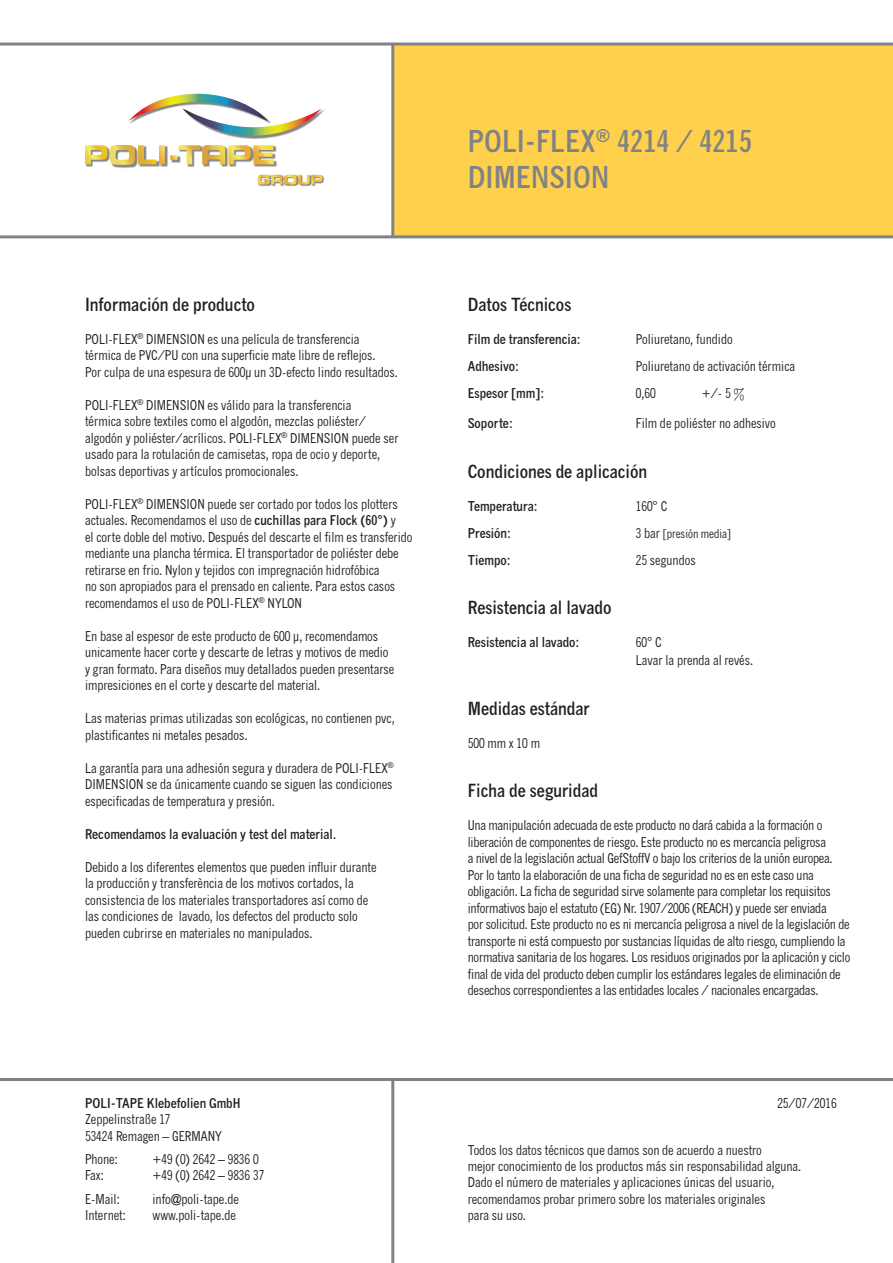
<style>
.page{position:relative;width:893px;height:1263px;background:#fff}
.page>*{position:absolute;margin:0;border:0;box-sizing:border-box;transform-origin:0 0}
.t1{font:700 condensed 30px/36px "News Gothic MT Pro";color:#808285}
.t2{font:700 condensed 18px "News Gothic MT Pro";color:#231f20}
.t3{font:condensed 13.5px/16.5px "News Gothic MT Pro";color:#231f20}
.t4{font:700 condensed 13.5px "News Gothic MT Pro";color:#231f20}
.t5{font:condensed 12px "News Gothic MT Pro";color:#231f20}
.s1{font-weight:700}
.s2{font-size:13.5px}
</style>
<div class="page">
<div style="left:393px;top:44px;width:500px;height:193px;background:#fed04c"></div>
<hr style="left:0;top:235px;width:893px;height:3px;background:#808285">
<hr style="left:0;top:43px;width:893px;height:3px;background:#808285">
<hr style="left:391px;top:44px;width:3px;height:193px;background:#808285">
<hr style="left:0;top:1078px;width:893px;height:3px;background:#808285">
<hr style="left:391px;top:1079px;width:3px;height:184px;background:#808285">
<img style="left:259px;top:175px;width:66px;height:11px">
<svg style="left:258px;top:175px;width:64px;height:10px"></svg>
<img style="left:86px;top:165px;width:82px;height:3px">
<img style="left:187px;top:146px;width:90px;height:21px">
<svg style="left:85px;top:145px;width:189px;height:20px"></svg>
<img style="left:230px;top:109px;width:95px;height:30px">
<svg style="left:128px;top:94px;width:194px;height:42px"></svg>
<h2 class="t2" style="left:85px;top:293px;width:171px">Información de producto</h2>
<p class="t3" style="left:85px;top:331px;width:314px">POLI-FLEX<sup>®</sup> DIMENSION es una película de transferencia térmica de PVC/PU con una superficie mate libre de reflejos.<br>Por culpa de una espesura de 600µ un 3D-efecto lindo resultados.</p>
<p class="t3" style="left:85px;top:397px;width:315px">POLI-FLEX<sup>®</sup> DIMENSION es válido para la transferencia<br>térmica sobre textiles como el algodón, mezclas poliéster/ algodón y poliéster/acrílicos. POLI-FLEX<sup>®</sup> DIMENSION puede ser usado para la rotulación de camisetas, ropa de ocio y deporte, bolsas deportivas y artículos promocionales.</p>
<p class="t3" style="left:85px;top:496px;width:329px">POLI-FLEX<sup>®</sup> DIMENSION puede ser cortado por todos los plotters actuales. Recomendamos el uso de <span class="s1">cuchillas para Flock (60°)</span> y<br>el corte doble del motivo. Después del descarte el film es transferido mediante una plancha térmica. El transportador de poliéster debe retirarse en frio. Nylon y tejidos con impregnación hidrofóbica<br>no son apropiados para el prensado en caliente. Para estos casos recomendamos el uso de POLI-FLEX<sup>®</sup> NYLON</p>
<p class="t3" style="left:85px;top:628px;width:311px">En base al espesor de este producto de 600 μ, recomendamos unicamente hacer corte y descarte de letras y motivos de medio y gran formato. Para diseños muy detallados pueden presentarse impresiciones en el corte y descarte del material.</p>
<p class="t3" style="left:85px;top:710px;width:311px">Las materias primas utilizadas son ecológicas, no contienen pvc, plastificantes ni metales pesados.</p>
<p class="t3" style="left:85px;top:760px;width:310px;text-align:justify">La garantía para una adhesión segura y duradera de POLI-FLEX<sup>® </sup>DIMENSION se da únicamente cuando se siguen las condiciones especificadas de temperatura y presión.</p>
<p class="t4" style="left:85px;top:826px;width:253px">Recomendamos la evaluación y test del material.</p>
<p class="t3" style="left:85px;top:859px;width:293px">Debido a los diferentes elementos que pueden influir durante la producción y transferència de los motivos cortados, la consistencia de los materiales transportadores así como de las condiciones de lavado, los defectos del producto solo pueden cubrirse en materiales no manipulados.</p>
<p class="t4" style="left:85px;top:1095px;width:157px">POLI-TAPE Klebefolien GmbH</p>
<p class="t3" style="left:85px;top:1111px;width:138px">Zeppelinstraße 17<br>53424 Remagen – GERMANY</p>
<p class="t3" style="left:85px;top:1151px;width:34px">Phone:</p>
<p class="t3" style="left:153px;top:1151px;width:108px">+49 (0) 2642 – 9836 0</p>
<p class="t3" style="left:85px;top:1167px;width:20px">Fax:</p>
<p class="t3" style="left:153px;top:1167px;width:113px">+49 (0) 2642 – 9836 37</p>
<p class="t3" style="left:85px;top:1190px;width:36px">E-Mail:</p>
<p class="t3" style="left:153px;top:1190px;width:88px">info@poli-tape.de</p>
<p class="t3" style="left:85px;top:1207px;width:42px">Internet:</p>
<p class="t3" style="left:153px;top:1207px;width:85px">www.poli-tape.de</p>
<h1 class="t1" style="left:468px;top:122px;width:286px">POLI-FLEX<sup>®</sup> 4214 / 4215<br>DIMENSION</h1>
<h2 class="t2" style="left:468px;top:293px;width:105px">Datos Técnicos</h2>
<p class="t4" style="left:468px;top:331px;width:114px">Film de transferencia:</p>
<p class="t3" style="left:636px;top:331px;width:98px">Poliuretano, fundido</p>
<p class="t4" style="left:468px;top:358px;width:53px">Adhesivo:</p>
<p class="t3" style="left:636px;top:358px;width:161px">Poliuretano de activación térmica</p>
<p class="t4" style="left:468px;top:385px;width:78px">Espesor [mm]:</p>
<p class="t3" style="left:636px;top:385px;width:21px">0,60</p>
<p class="t3" style="left:702px;top:385px;width:45px">+/- 5 %</p>
<p class="t4" style="left:468px;top:415px;width:47px">Soporte:</p>
<p class="t3" style="left:636px;top:415px;width:141px">Film de poliéster no adhesivo</p>
<h2 class="t2" style="left:468px;top:460px;width:181px">Condiciones de aplicación</h2>
<p class="t4" style="left:468px;top:497px;width:71px">Temperatura:</p>
<p class="t3" style="left:636px;top:497px;width:33px">160° C</p>
<p class="t4" style="left:468px;top:524px;width:45px">Presión:</p>
<p class="t5" style="left:636px;top:526px;width:97px"><span class="s2">3 bar</span> [presión media]</p>
<p class="t4" style="left:468px;top:551px;width:44px">Tiempo:</p>
<p class="t3" style="left:636px;top:551px;width:61px">25 segundos</p>
<h2 class="t2" style="left:468px;top:596px;width:145px">Resistencia al lavado</h2>
<p class="t4" style="left:468px;top:634px;width:113px">Resistencia al lavado:</p>
<p class="t3" style="left:636px;top:633px;width:119px;line-height:18px">60° C<br>Lavar la prenda al revés.</p>
<h2 class="t2" style="left:468px;top:697px;width:123px">Medidas estándar</h2>
<p class="t3" style="left:468px;top:734px;width:74px">500 mm x 10 m</p>
<h2 class="t2" style="left:468px;top:779px;width:132px">Ficha de seguridad</h2>
<p class="t3" style="left:468px;top:817px;width:384px">Una manipulación adecuada de este producto no dará cabida a la formación o liberación de componentes de riesgo. Este producto no es mercancía peligrosa<br>a nivel de la legislación actual GefStoffV o bajo los criterios de la unión europea.<br>Por lo tanto la elaboración de una ficha de seguridad no es en este caso una obligación. La ficha de seguridad sirve solamente para completar los requisitos informativos bajo el estatuto (EG) Nr. 1907/2006 (REACH) y puede ser enviada<br>por solicitud. Este producto no es ni mercancía peligrosa a nivel de la legislación de transporte ni está compuesto por sustancias líquidas de alto riesgo, cumpliendo la normativa sanitaria de los hogares. Los residuos originados por la aplicación y ciclo final de vida del producto deben cumplir los estándares legales de eliminación de desechos correspondientes a las entidades locales / nacionales encargadas.</p>
<p class="t3" style="left:777px;top:1095px;width:61px">25/07/2016</p>
<p class="t3" style="left:468px;top:1142px;width:335px">Todos los datos técnicos que damos son de acuerdo a nuestro<br>mejor conocimiento de los productos más sin responsabilidad alguna.<br>Dado el número de materiales y aplicaciones únicas del usuario, recomendamos probar primero sobre los materiales originales<br>para su uso.</p>
</div>
